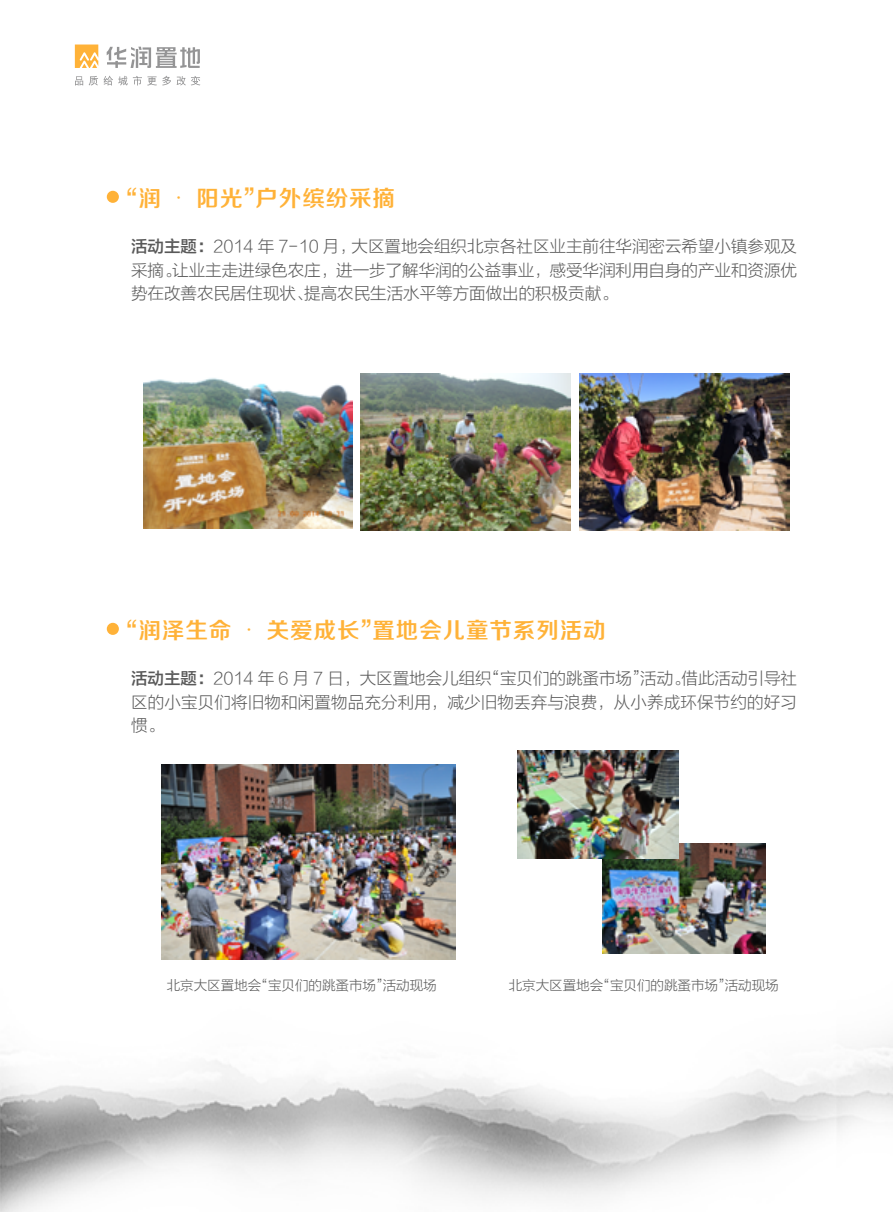
<style>
.page{position:relative;width:893px;height:1212px;background:#fff}
.page>*{position:absolute;margin:0;border:0;box-sizing:border-box;transform-origin:0 0}
.t1{font:22.5px "FZZZHONGJW GB1 0";letter-spacing:.04em;color:#ffb238}
.t2{font:16.5px/23.4px "FZLTXHK GBK1 0";color:#595959;text-align:justify}
.t3{font:13.5px "FZLTXHK GBK1 0";color:#595959}
.s1{font-family:"Adobe Song Std";font-weight:300}
.s2{font-family:"FZLTZHK GBK1 0"}
</style>
<div class="page">
<img style="left:0;top:953px;width:893px;height:259px">
<div style="left:107px;top:191px;width:12px;height:12px;background:#ffb238;border-radius:50%"></div>
<div style="left:107px;top:623px;width:12px;height:12px;background:#ffb238;border-radius:50%"></div>
<svg style="left:75px;top:76px;width:8px;height:10px"></svg>
<svg style="left:89px;top:76px;width:9px;height:9px"></svg>
<svg style="left:104px;top:76px;width:96px;height:10px"></svg>
<svg style="left:107px;top:47px;width:93px;height:21px"></svg>
<svg style="left:75px;top:45px;width:23px;height:23px"></svg>
<img style="left:580px;top:373px;width:209px;height:157px">
<img style="left:144px;top:378px;width:208px;height:151px">
<img style="left:361px;top:373px;width:210px;height:158px">
<img style="left:602px;top:843px;width:164px;height:110px">
<img style="left:517px;top:751px;width:161px;height:107px">
<img style="left:161px;top:764px;width:295px;height:196px">
<h1 class="t1" style="left:115px;top:185px;width:281px">“润 <span class="s1">·</span> 阳光”户外缤纷采摘</h1>
<p class="t2" style="left:131px;top:235px;width:667px"><span class="s2">活动主题：</span>2014 年 7-10 月，大区置地会组织北京各社区业主前往华润密云希望小镇参观及采摘。让业主走进绿色农庄，进一步了解华润的公益事业，感受华润利用自身的产业和资源优势在改善农民居住现状、提高农民生活水平等方面做出的积极贡献。</p>
<h1 class="t1" style="left:115px;top:617px;width:492px">“润泽生命 <span class="s1">·</span> 关爱成长”置地会儿童节系列活动</h1>
<p class="t2" style="left:131px;top:667px;width:667px"><span class="s2">活动主题：</span>2014 年 6 月 7 日，大区置地会儿组织“宝贝们的跳蚤市场”活动。借此活动引导社区的小宝贝们将旧物和闲置物品充分利用，减少旧物丢弃与浪费，从小养成环保节约的好习惯。</p>
<p class="t3" style="left:167px;top:978px;width:272px">北京大区置地会“宝贝们的跳蚤市场”活动现场</p>
<p class="t3" style="left:509px;top:978px;width:271px">北京大区置地会“宝贝们的跳蚤市场”活动现场</p>
</div>
